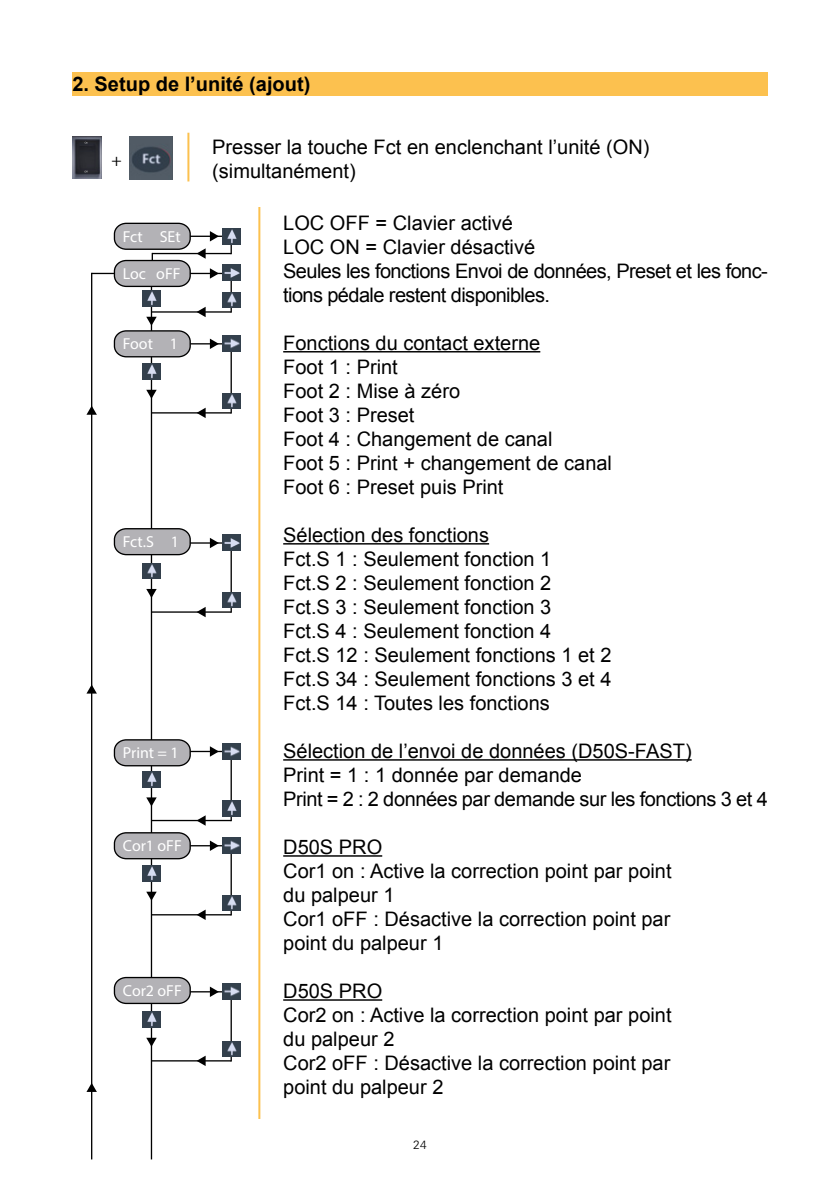
<style>
.page{position:relative;width:840px;height:1191px;background:#fff}
.page>*{position:absolute;margin:0;border:0;box-sizing:border-box;transform-origin:0 0}
.t1{font:20px "Arial";color:#000}
.t2{font:20px/24px "Arial";letter-spacing:-.03em;color:#000}
.t3{font:20px "Arial";letter-spacing:-.02em;color:#000}
.t4{font:700 20px "Arial";color:#000}
.t5{font:18.8px "Minion Pro";color:#000}
.t6{font:16px "Myriad Pro";color:#fff}
.t7{font:300 12px "Univers LT Std";color:#000}
</style>
<div class="page">
<div style="left:72px;top:72px;width:695px;height:23px;background:#fcc14f"></div>
<hr style="left:187px;top:133px;width:2px;height:48px;background:#fcc14f">
<hr style="left:283px;top:351px;width:257px;height:1px;background:#000">
<hr style="left:283px;top:543px;width:206px;height:1px;background:#000">
<hr style="left:283px;top:759px;width:408px;height:1px;background:#000">
<hr style="left:283px;top:855px;width:99px;height:1px;background:#000">
<hr style="left:283px;top:999px;width:99px;height:1px;background:#000">
<hr style="left:258px;top:207px;width:2px;height:912px;background:#fcc14f">
<img style="left:72px;top:137px;width:30px;height:41px">
<img style="left:129px;top:136px;width:43px;height:43px">
<div style="left:114px;top:223px;width:76px;height:26px;background:#b3b2b6;border-radius:11px"></div>
<div style="left:114px;top:223px;width:77px;height:27px;border:1px solid #000;border-radius:11px"></div>
<hr style="left:190px;top:236px;width:34px;height:1px;background:#000">
<hr style="left:152px;top:253px;width:79px;height:1px;background:#000">
<svg style="left:210px;top:231px;width:9px;height:10px"></svg>
<svg style="left:230px;top:244px;width:2px;height:10px"></svg>
<hr style="left:92px;top:273px;width:132px;height:1px;background:#000">
<hr style="left:151px;top:311px;width:80px;height:2px;background:#000">
<svg style="left:210px;top:268px;width:9px;height:11px"></svg>
<hr style="left:230px;top:275px;width:2px;height:38px;background:#000">
<hr style="left:151px;top:286px;width:1px;height:873px;background:#000">
<hr style="left:91px;top:273px;width:1px;height:886px;background:#000">
<img style="left:222px;top:228px;width:18px;height:16px">
<hr style="left:190px;top:343px;width:34px;height:1px;background:#000">
<svg style="left:210px;top:338px;width:9px;height:11px"></svg>
<hr style="left:230px;top:346px;width:2px;height:67px;background:#000">
<img style="left:222px;top:351px;width:18px;height:1px">
<img style="left:222px;top:292px;width:18px;height:16px">
<img style="left:142px;top:291px;width:18px;height:15px">
<svg style="left:196px;top:248px;width:9px;height:11px"></svg>
<svg style="left:196px;top:307px;width:9px;height:10px"></svg>
<hr style="left:151px;top:412px;width:80px;height:1px;background:#000">
<img style="left:222px;top:393px;width:18px;height:16px">
<svg style="left:196px;top:408px;width:9px;height:10px"></svg>
<svg style="left:146px;top:317px;width:11px;height:9px"></svg>
<img style="left:142px;top:364px;width:18px;height:15px">
<svg style="left:146px;top:390px;width:11px;height:9px"></svg>
<svg style="left:151px;top:253px;width:2px;height:7px"></svg>
<div style="left:114px;top:260px;width:76px;height:26px;background:#b3b2b6;border-radius:11px"></div>
<div style="left:114px;top:260px;width:77px;height:27px;border:1px solid #000;border-radius:11px"></div>
<div style="left:114px;top:331px;width:76px;height:26px;background:#b3b2b6;border-radius:11px"></div>
<div style="left:114px;top:330px;width:77px;height:27px;border:1px solid #000;border-radius:11px"></div>
<div style="left:114px;top:529px;width:76px;height:25px;background:#b3b2b6;border-radius:11px"></div>
<div style="left:114px;top:528px;width:77px;height:27px;border:1px solid #000;border-radius:11px"></div>
<div style="left:114px;top:740px;width:76px;height:25px;background:#b3b2b6;border-radius:11px"></div>
<div style="left:114px;top:739px;width:77px;height:27px;border:1px solid #000;border-radius:11px"></div>
<div style="left:114px;top:833px;width:76px;height:25px;background:#b3b2b6;border-radius:11px"></div>
<div style="left:114px;top:832px;width:77px;height:27px;border:1px solid #000;border-radius:11px"></div>
<div style="left:114px;top:977px;width:76px;height:26px;background:#b3b2b6;border-radius:11px"></div>
<div style="left:114px;top:977px;width:77px;height:27px;border:1px solid #000;border-radius:11px"></div>
<img style="left:222px;top:265px;width:18px;height:16px">
<img style="left:222px;top:335px;width:18px;height:16px">
<hr style="left:190px;top:542px;width:34px;height:1px;background:#000">
<svg style="left:210px;top:538px;width:9px;height:10px"></svg>
<hr style="left:230px;top:545px;width:2px;height:67px;background:#000">
<img style="left:222px;top:550px;width:18px;height:1px">
<hr style="left:151px;top:611px;width:80px;height:1px;background:#000">
<img style="left:222px;top:592px;width:18px;height:16px">
<svg style="left:196px;top:607px;width:9px;height:10px"></svg>
<img style="left:142px;top:563px;width:18px;height:15px">
<svg style="left:146px;top:589px;width:11px;height:9px"></svg>
<img style="left:222px;top:534px;width:18px;height:16px">
<hr style="left:190px;top:751px;width:34px;height:1px;background:#000">
<svg style="left:210px;top:746px;width:9px;height:10px"></svg>
<hr style="left:230px;top:754px;width:2px;height:67px;background:#000">
<img style="left:222px;top:758px;width:18px;height:1px">
<hr style="left:151px;top:820px;width:80px;height:1px;background:#000">
<hr style="left:151px;top:914px;width:80px;height:1px;background:#000">
<hr style="left:151px;top:1060px;width:80px;height:1px;background:#000">
<img style="left:222px;top:800px;width:18px;height:16px">
<svg style="left:196px;top:815px;width:9px;height:10px"></svg>
<img style="left:142px;top:771px;width:18px;height:16px">
<svg style="left:146px;top:797px;width:11px;height:9px"></svg>
<img style="left:222px;top:743px;width:18px;height:15px">
<hr style="left:190px;top:845px;width:34px;height:1px;background:#000">
<svg style="left:210px;top:840px;width:9px;height:11px"></svg>
<hr style="left:230px;top:848px;width:2px;height:67px;background:#000">
<img style="left:222px;top:895px;width:18px;height:15px">
<svg style="left:196px;top:910px;width:9px;height:10px"></svg>
<img style="left:142px;top:866px;width:18px;height:15px">
<svg style="left:146px;top:891px;width:11px;height:9px"></svg>
<img style="left:222px;top:837px;width:18px;height:16px">
<hr style="left:190px;top:991px;width:34px;height:1px;background:#000">
<svg style="left:210px;top:986px;width:9px;height:11px"></svg>
<hr style="left:230px;top:994px;width:2px;height:67px;background:#000">
<img style="left:222px;top:1041px;width:18px;height:15px">
<svg style="left:196px;top:1056px;width:9px;height:10px"></svg>
<img style="left:142px;top:1012px;width:18px;height:15px">
<svg style="left:146px;top:1037px;width:11px;height:9px"></svg>
<img style="left:222px;top:983px;width:18px;height:16px">
<svg style="left:87px;top:684px;width:10px;height:9px"></svg>
<svg style="left:86px;top:406px;width:11px;height:9px"></svg>
<svg style="left:86px;top:1083px;width:11px;height:9px"></svg>
<p class="t4" style="left:72px;top:71px;width:239px">2. Setup de l’unité (ajout)</p>
<p class="t5" style="left:111px;top:147px;width:12px">+</p>
<p class="t6" style="left:123px;top:227px;width:59px">Fct SEt</p>
<p class="t6" style="left:123px;top:264px;width:59px">Loc oFF</p>
<p class="t6" style="left:123px;top:334px;width:57px">Foot 1</p>
<p class="t6" style="left:123px;top:532px;width:58px">Fct.S 1</p>
<p class="t6" style="left:123px;top:743px;width:57px">Print = 1</p>
<p class="t6" style="left:123px;top:836px;width:60px">Cor1 oFF</p>
<p class="t6" style="left:123px;top:981px;width:60px">Cor2 oFF</p>
<p class="t1" style="left:212px;top:134px;width:438px">Presser la touche Fct en enclenchant l’unité (ON)</p>
<p class="t1" style="left:212px;top:158px;width:145px">(simultanément)</p>
<p class="t1" style="left:283px;top:209px;width:231px">LOC OFF = Clavier activé</p>
<p class="t1" style="left:283px;top:233px;width:253px">LOC ON = Clavier désactivé</p>
<p class="t2" style="left:283px;top:259px;width:486px">Seules les fonctions Envoi de données, Preset et les fonc&shy;tions pédale restent disponibles.</p>
<p class="t1" style="left:283px;top:329px;width:258px">Fonctions du contact externe</p>
<p class="t1" style="left:283px;top:353px;width:116px">Foot 1 : Print</p>
<p class="t1" style="left:283px;top:377px;width:178px">Foot 2 : Mise à zéro</p>
<p class="t1" style="left:283px;top:401px;width:133px">Foot 3 : Preset</p>
<p class="t1" style="left:283px;top:425px;width:271px">Foot 4 : Changement de canal</p>
<p class="t1" style="left:283px;top:449px;width:330px">Foot 5 : Print + changement de canal</p>
<p class="t1" style="left:283px;top:473px;width:222px">Foot 6 : Preset puis Print</p>
<p class="t1" style="left:283px;top:521px;width:207px">Sélection des fonctions</p>
<p class="t1" style="left:283px;top:545px;width:269px">Fct.S 1 : Seulement fonction 1</p>
<p class="t1" style="left:283px;top:569px;width:269px">Fct.S 2 : Seulement fonction 2</p>
<p class="t1" style="left:283px;top:593px;width:269px">Fct.S 3 : Seulement fonction 3</p>
<p class="t1" style="left:283px;top:617px;width:269px">Fct.S 4 : Seulement fonction 4</p>
<p class="t1" style="left:283px;top:641px;width:329px">Fct.S 12 : Seulement fonctions 1 et 2</p>
<p class="t1" style="left:283px;top:665px;width:329px">Fct.S 34 : Seulement fonctions 3 et 4</p>
<p class="t1" style="left:283px;top:689px;width:268px">Fct.S 14 : Toutes les fonctions</p>
<p class="t1" style="left:283px;top:737px;width:410px">Sélection de l’envoi de données (D50S-FAST)</p>
<p class="t1" style="left:283px;top:761px;width:300px">Print = 1 : 1 donnée par demande</p>
<p class="t3" style="left:283px;top:785px;width:486px">Print = 2 : 2 données par demande sur les fonctions 3 et 4</p>
<p class="t1" style="left:283px;top:833px;width:100px">D50S PRO</p>
<p class="t1" style="left:283px;top:857px;width:389px">Cor1 on : Active la correction point par point</p>
<p class="t1" style="left:283px;top:881px;width:113px">du palpeur 1</p>
<p class="t1" style="left:283px;top:905px;width:388px">Cor1 oFF : Désactive la correction point par</p>
<p class="t1" style="left:283px;top:929px;width:162px">point du palpeur 1</p>
<p class="t1" style="left:283px;top:977px;width:100px">D50S PRO</p>
<p class="t1" style="left:283px;top:1001px;width:389px">Cor2 on : Active la correction point par point</p>
<p class="t1" style="left:283px;top:1025px;width:113px">du palpeur 2</p>
<p class="t1" style="left:283px;top:1049px;width:388px">Cor2 oFF : Désactive la correction point par</p>
<p class="t1" style="left:283px;top:1073px;width:162px">point du palpeur 2</p>
<p class="t7" style="left:413px;top:1137px;width:15px">24</p>
</div>
